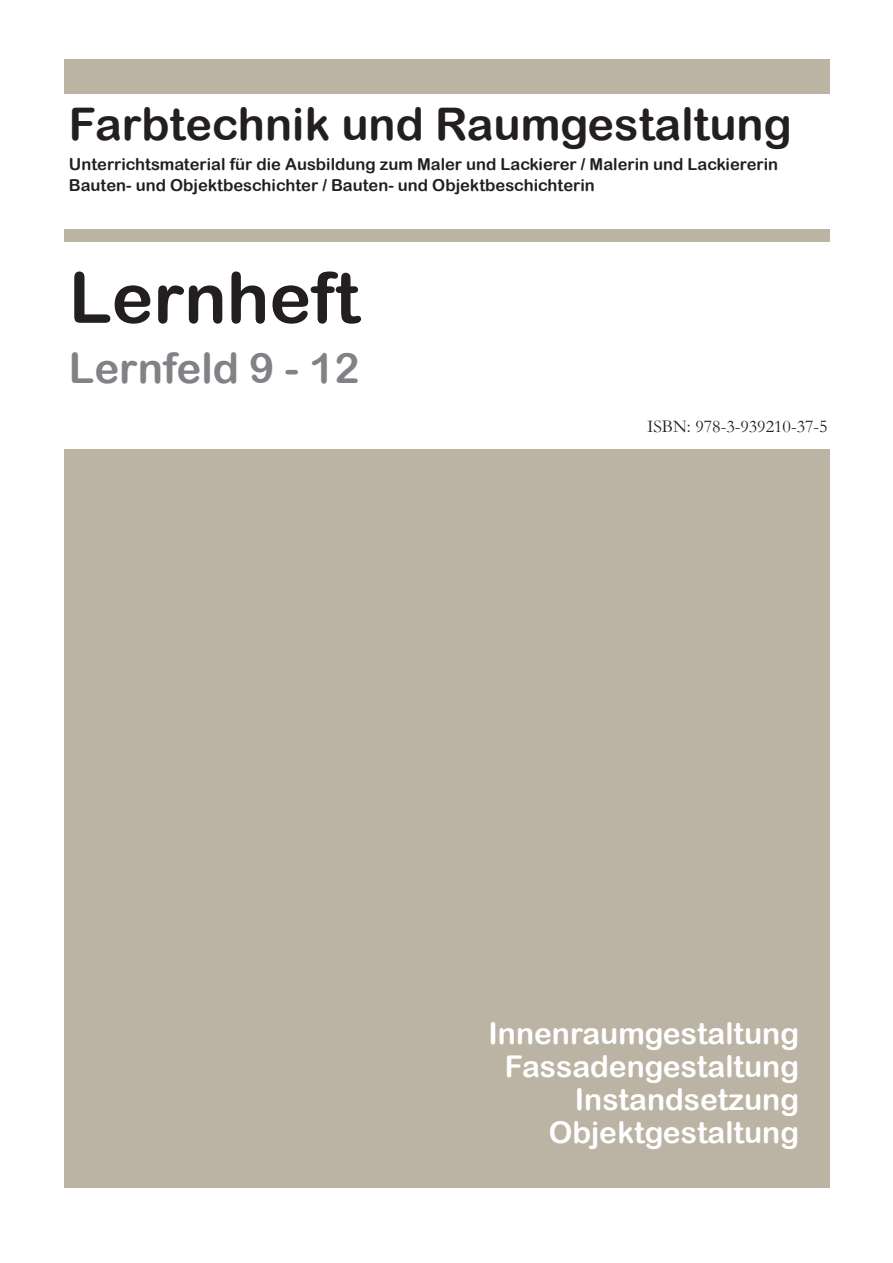
<style>
.page{position:relative;width:893px;height:1263px;background:#fff}
.page>*{position:absolute;margin:0;border:0;box-sizing:border-box;transform-origin:0 0}
.t1{font:70.5px "Arial Rounded MT Bold";color:#231f20}
.t2{font:45px "Arial Rounded MT Bold";color:#231f20}
.t3{font:42px "Arial Rounded MT Bold";color:#808285}
.t4{font:30px/33px "Arial Rounded MT Bold";color:#fff;text-align:right}
.t5{font:18px "Garamond";color:#231f20}
.t6{font:16.5px/21px "Arial Rounded MT Bold";color:#231f20}
</style>
<div class="page">
<div style="left:65px;top:59px;width:765px;height:34px;background:#bbb4a5"></div>
<div style="left:65px;top:229px;width:765px;height:13px;background:#bbb4a5"></div>
<div style="left:65px;top:449px;width:765px;height:739px;background:#bbb4a5"></div>
<h2 class="t2" style="left:69px;top:97px;width:724px">Farbtechnik und Raumgestaltung</h2>
<p class="t6" style="left:69px;top:153px;width:711px">Unterrichtsmaterial für die Ausbildung zum Maler und Lackierer / Malerin und Lackiererin<br>Bauten- und Objektbeschichter / Bauten- und Objektbeschichterin</p>
<h1 class="t1" style="left:69px;top:256px;width:292px">Lernheft</h1>
<h3 class="t3" style="left:69px;top:343px;width:292px">Lernfeld 9 - 12</h3>
<p class="t5" style="left:647px;top:417px;width:182px">ISBN: 978-3-939210-37-5</p>
<h3 class="t4" style="left:488px;top:1017px;width:312px">Innenraumgestaltung<br>Fassadengestaltung<br>Instandsetzung<br>Objektgestaltung</h3>
</div>
